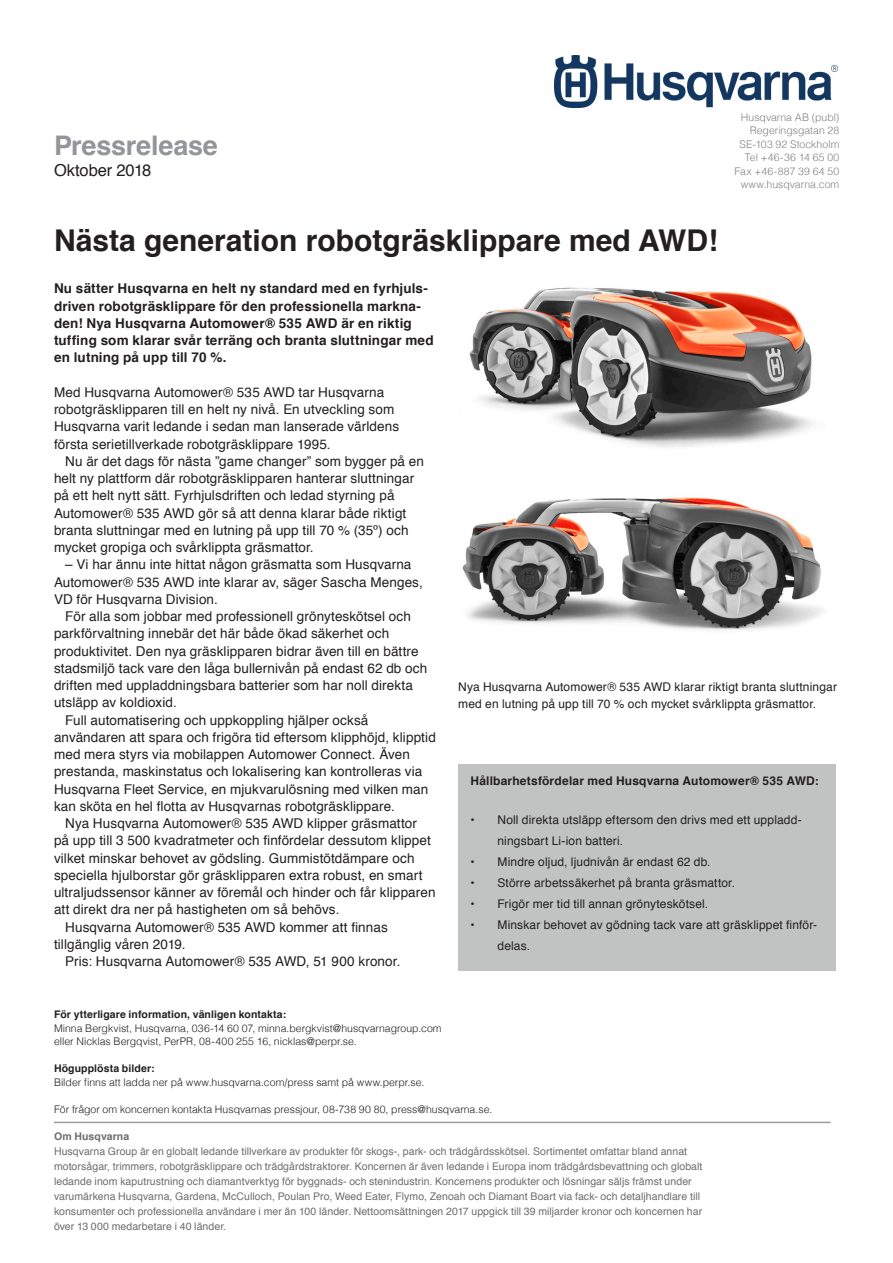
<style>
.page{position:relative;width:893px;height:1263px;background:#fff}
.page>*{position:absolute;margin:0;border:0;box-sizing:border-box;transform-origin:0 0}
.t1{font:700 30px "Helvetica";color:#231f20}
.t2{font:700 27px "Helvetica";letter-spacing:-.01em;color:#939598}
.t3{font:16.5px "Helvetica";letter-spacing:-.005em;color:#231f20}
.t4{font:13.5px/17.2px "Helvetica";letter-spacing:.005em;color:#231f20}
.t5{font:700 13.5px/17.2px "Helvetica";letter-spacing:.01em;color:#231f20}
.t6{font:12px/21px "Helvetica";letter-spacing:.01em;color:#231f20}
.t7{font:700 12px "Helvetica";letter-spacing:.015em;color:#231f20}
.t8{font:10.5px/15px "Helvetica";letter-spacing:.005em;color:#6c6d70}
.t9{font:300 10.5px "Helvetica";color:#231f20}
.t10{font:300 10.5px "Helvetica";color:#808285}
.t11{font:700 10.5px "Helvetica";letter-spacing:.01em;color:#231f20}
.t12{font:300 10.5px "Helvetica";letter-spacing:.025em;color:#808285}
.t13{font:700 10.5px "Helvetica";letter-spacing:.01em;color:#6c6d70}
</style>
<div class="page">
<div style="left:458px;top:764px;width:377px;height:206px;background:#c1c3c2"></div>
<img style="left:554px;top:55px;width:284px;height:52px">
<hr style="left:54px;top:1122px;width:777px;height:1px;background:#9b9da0">
<img style="left:462px;top:497px;width:360px;height:134px">
<img style="left:469px;top:287px;width:343px;height:161px">
<p class="t2" style="left:54px;top:124px;width:165px">Pressrelease</p>
<p class="t3" style="left:54px;top:158px;width:99px">Oktober 2018</p>
<p class="t1" style="left:54px;top:216px;width:666px">Nästa generation robotgräsklippare med AWD!</p>
<p class="t10" style="left:741px;top:108px;width:100px">Husqvarna AB (publ)</p>
<p class="t10" style="left:750px;top:121px;width:91px">Regeringsgatan 28</p>
<p class="t10" style="left:739px;top:135px;width:101px">SE-103 92 Stockholm</p>
<p class="t12" style="left:745px;top:148px;width:96px">Tel +46-36 14 65 00</p>
<p class="t12" style="left:734px;top:162px;width:106px">Fax +46-887 39 64 50</p>
<p class="t10" style="left:741px;top:175px;width:100px">www.husqvarna.com</p>
<p class="t5" style="left:54px;top:280px;width:381px">Nu sätter Husqvarna en helt ny standard med en fyrhjuls&shy;driven robotgräsklippare för den professionella markna&shy;den! Nya Husqvarna Automower® 535 AWD är en riktig tuffing som klarar svår terräng och branta sluttningar med en lutning på upp till 70 %.</p>
<p class="t4" style="left:54px;top:384px;width:332px">Med Husqvarna Automower® 535 AWD tar Husqvarna</p>
<p class="t4" style="left:54px;top:401px;width:342px">robotgräsklipparen till en helt ny nivå. En utveckling som</p>
<p class="t4" style="left:54px;top:418px;width:347px">Husqvarna varit ledande i sedan man lanserade världens</p>
<p class="t4" style="left:54px;top:436px;width:278px">första serietillverkade robotgräsklippare 1995.</p>
<p class="t4" style="left:65px;top:453px;width:360px">Nu är det dags för nästa ”game changer” som bygger på en</p>
<p class="t4" style="left:54px;top:470px;width:362px">helt ny plattform där robotgräsklipparen hanterar sluttningar</p>
<p class="t4" style="left:54px;top:487px;width:342px">på ett helt nytt sätt. Fyrhjulsdriften och ledad styrning på</p>
<p class="t4" style="left:54px;top:505px;width:354px">Automower® 535 AWD gör så att denna klarar både riktigt</p>
<p class="t4" style="left:54px;top:522px;width:356px">branta sluttningar med en lutning på upp till 70 % (35º) och</p>
<p class="t4" style="left:54px;top:539px;width:261px">mycket gropiga och svårklippta gräsmattor.</p>
<p class="t4" style="left:54px;top:556px;width:370px;text-indent:11px">– Vi har ännu inte hittat någon gräsmatta som Husqvarna<br>Automower® 535 AWD inte klarar av, säger Sascha Menges,<br>VD för Husqvarna Division.</p>
<p class="t4" style="left:54px;top:608px;width:375px;text-indent:11px">För alla som jobbar med professionell grönyteskötsel och parkförvaltning innebär det här både ökad säkerhet och produktivitet. Den nya gräsklipparen bidrar även till en bättre stadsmiljö tack vare den låga bullernivån på endast 62 db och driften med uppladdningsbara batterier som har noll direkta utsläpp av koldioxid.</p>
<p class="t4" style="left:54px;top:712px;width:383px;text-indent:11px">Full automatisering och uppkoppling hjälper också användaren att spara och frigöra tid eftersom klipphöjd, klipptid med mera styrs via mobilappen Automower Connect. Även prestanda, maskinstatus och lokalisering kan kontrolleras via Husqvarna Fleet Service, en mjukvarulösning med vilken man kan sköta en hel flotta av Husqvarnas robotgräsklippare.</p>
<p class="t4" style="left:54px;top:815px;width:383px;text-indent:11px">Nya Husqvarna Automower® 535 AWD klipper gräsmattor<br>på upp till 3 500 kvadratmeter och finfördelar dessutom klippet vilket minskar behovet av gödsling. Gummistötdämpare och speciella hjulborstar gör gräsklipparen extra robust, en smart ultraljudssensor känner av föremål och hinder och får klipparen att direkt dra ner på hastigheten om så behövs.</p>
<p class="t4" style="left:65px;top:919px;width:324px">Husqvarna Automower® 535 AWD kommer att finnas</p>
<p class="t4" style="left:54px;top:936px;width:133px">tillgänglig våren 2019.</p>
<p class="t4" style="left:65px;top:953px;width:337px">Pris: Husqvarna Automower® 535 AWD, 51 900 kronor.</p>
<p class="t6" style="left:458px;top:678px;width:380px;line-height:17.2px">Nya Husqvarna Automower® 535 AWD klarar riktigt branta sluttningar med en lutning på upp till 70 % och mycket svårklippta gräsmattor.</p>
<p class="t7" style="left:470px;top:771px;width:350px">Hållbarhetsfördelar med Husqvarna Automower® 535 AWD:</p>
<p class="t6" style="left:497px;top:809px;width:306px;text-indent:-27px">• Noll direkta utsläpp eftersom den drivs med ett uppladd&shy;ningsbart Li-ion batteri.</p>
<p class="t6" style="left:470px;top:851px;width:242px">• Mindre oljud, ljudnivån är endast 62 db.</p>
<p class="t6" style="left:470px;top:872px;width:266px">• Större arbetssäkerhet på branta gräsmattor.</p>
<p class="t6" style="left:470px;top:893px;width:239px">• Frigör mer tid till annan grönyteskötsel.</p>
<p class="t6" style="left:497px;top:914px;width:321px;text-indent:-27px">• Minskar behovet av gödning tack vare att gräsklippet finför&shy;delas.</p>
<p class="t11" style="left:54px;top:1006px;width:234px">För ytterligare information, vänligen kontakta:</p>
<p class="t9" style="left:54px;top:1019px;width:389px">Minna Bergkvist, Husqvarna, 036-14 60 07, minna.bergkvist@husqvarnagroup.com</p>
<p class="t9" style="left:54px;top:1033px;width:304px">eller Nicklas Bergqvist, PerPR, 08-400 255 16, nicklas@perpr.se.</p>
<p class="t11" style="left:54px;top:1060px;width:102px">Högupplösta bilder:</p>
<p class="t9" style="left:54px;top:1073px;width:372px">Bilder finns att ladda ner på www.husqvarna.com/press samt på www.perpr.se.</p>
<p class="t9" style="left:54px;top:1100px;width:440px">För frågor om koncernen kontakta Husqvarnas pressjour, 08-738 90 80, press@husqvarna.se.</p>
<p class="t13" style="left:54px;top:1127px;width:77px">Om Husqvarna</p>
<p class="t8" style="left:54px;top:1144px;width:650px">Husqvarna Group är en globalt ledande tillverkare av produkter för skogs-, park- och trädgårdsskötsel. Sortimentet omfattar bland annat motorsågar, trimmers, robotgräsklippare och trädgårdstraktorer. Koncernen är även ledande i Europa inom trädgårdsbevattning och globalt ledande inom kaputrustning och diamantverktyg för byggnads- och stenindustrin. Koncernens produkter och lösningar säljs främst under varumärkena Husqvarna, Gardena, McCulloch, Poulan Pro, Weed Eater, Flymo, Zenoah och Diamant Boart via fack- och detaljhandlare till konsumenter och professionella användare i mer än 100 länder. Nettoomsättningen 2017 uppgick till 39 miljarder kronor och koncernen har över 13 000 medarbetare i 40 länder.</p>
</div>
